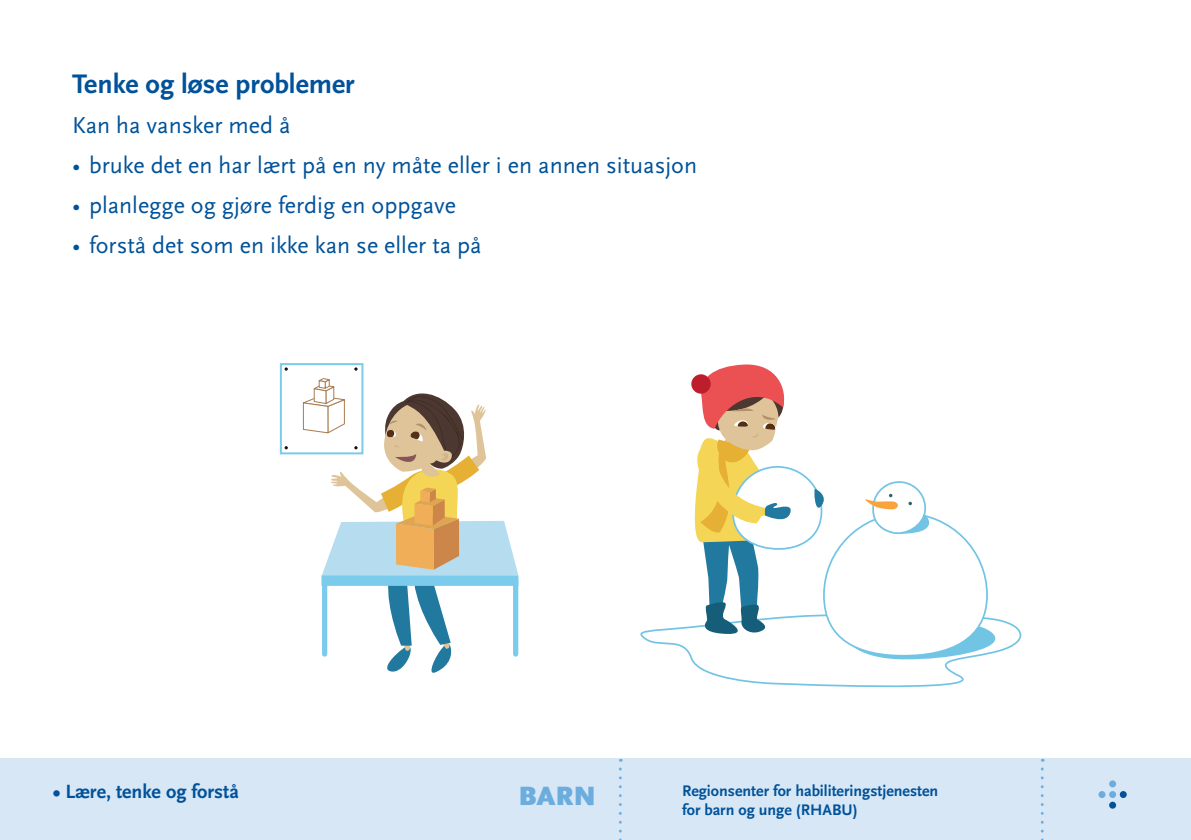
<style>
.page{position:relative;width:1191px;height:840px;background:#fff}
.page>*{position:absolute;margin:0;border:0;box-sizing:border-box;transform-origin:0 0}
.Punkter{font:700 28px "Scala Sans OT";color:#01529a}
.t1{font:900 27.6px "Scala Sans OT";color:#6caddf}
.Punkter-2{font:24px "Scala Sans OT";color:#01529a}
.Hovedtittel{font:700 20px "Scala Sans OT";color:#01529a}
.mt{font:700 16px "Scala Sans OT";color:#01529a}
</style>
<div class="page">
<div style="left:0;top:757px;width:1191px;height:82px;background:#d7e7f5"></div>
<div style="left:1109px;top:780px;width:7px;height:7px;background:#6caddf;border-radius:50%"></div>
<svg style="left:1109px;top:790px;width:7px;height:7px"></svg>
<svg style="left:1098px;top:790px;width:7px;height:7px"></svg>
<svg style="left:1119px;top:790px;width:7px;height:7px"></svg>
<div style="left:1109px;top:801px;width:7px;height:7px;background:#01529b;border-radius:50%"></div>
<svg style="left:619px;top:768px;width:2px;height:72px"></svg>
<svg style="left:1040px;top:768px;width:3px;height:72px"></svg>
<div style="left:280px;top:363px;width:83px;height:91px;border:2px solid #7bcbec"></div>
<svg style="left:300px;top:377px;width:218px;height:296px"></svg>
<svg style="left:640px;top:364px;width:382px;height:324px"></svg>
<p class="Punkter" style="left:72px;top:68px;width:284px">Tenke og løse problemer</p>
<p class="Punkter-2" style="left:72px;top:112px;width:220px">Kan ha vansker med å</p>
<p class="Punkter-2" style="left:72px;top:152px;width:626px">• bruke det en har lært på en ny måte eller i en annen situasjon</p>
<p class="Punkter-2" style="left:72px;top:192px;width:385px">• planlegge og gjøre ferdig en oppgave</p>
<p class="Punkter-2" style="left:72px;top:232px;width:411px">• forstå det som en ikke kan se eller ta på</p>
<p class="Hovedtittel" style="left:53px;top:780px;width:187px">• Lære, tenke og forstå</p>
<p class="mt" style="left:682px;top:781px;width:258px">Regionsenter for habiliteringstjenesten</p>
<p class="mt" style="left:682px;top:800px;width:177px">for barn og unge (RHABU)</p>
<p class="t1" style="left:518px;top:780px;width:79px">BARN</p>
</div>
